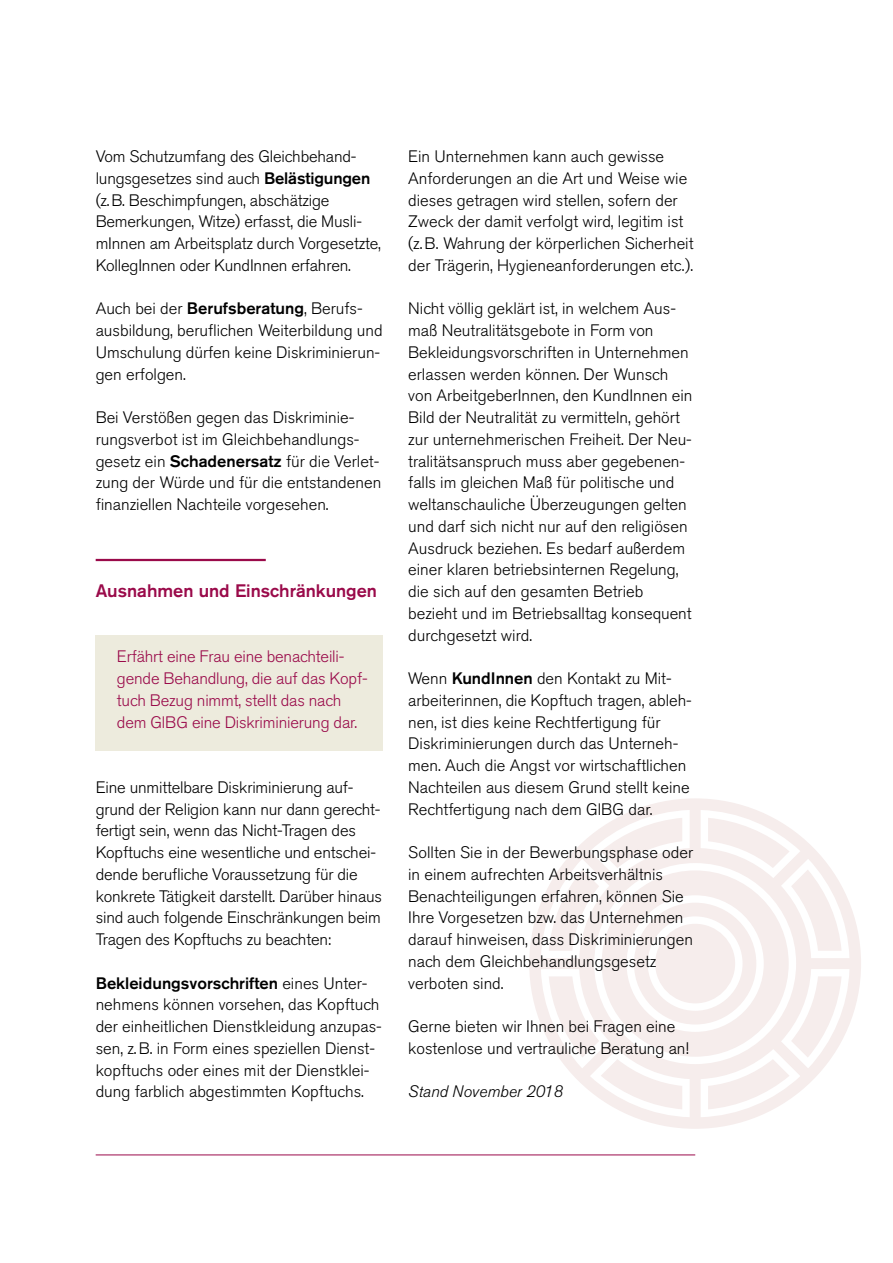
<style>
.page{position:relative;width:893px;height:1263px;background:#fff}
.page>*{position:absolute;margin:0;border:0;box-sizing:border-box;transform-origin:0 0}
.Überschrift_2{font:500 18px "Akzidenz Grotesk Pro";color:#9a0a4a}
.Lauftext_GAW_11_14_5{font:300 16.5px/21.8px "Akzidenz Grotesk Pro";color:#000}
.Infokasten_Tipp_Text{font:300 16.5px/21.8px "Akzidenz Grotesk Pro";letter-spacing:-.01em;color:#9a0a4a}
.Lauftext_GAW_11_14_5-2{font:italic 300 16.5px "Akzidenz Grotesk Pro";color:#000}
.s1{font-weight:500}
</style>
<div class="page">
<svg style="left:529px;top:798px;width:332px;height:331px"></svg>
<svg style="left:549px;top:818px;width:292px;height:291px"></svg>
<hr style="left:96px;top:559px;width:170px;height:2px;background:#9a0a4a">
<div style="left:96px;top:635px;width:287px;height:116px;background:#edebdd"></div>
<hr style="left:96px;top:1154px;width:599px;height:1px;background:#9a0a4a">
<p class="Lauftext_GAW_11_14_5" style="left:96px;top:145px;width:287px">Vom Schutzumfang des Gleichbehand&shy;lungsgesetzes sind auch <span class="s1">Belästigungen </span>(z.B. Beschimpfungen, abschätzige Bemerkungen, Witze) erfasst, die Musli&shy;mInnen am Arbeitsplatz durch Vorgesetzte, KollegInnen oder KundInnen erfahren.</p>
<p class="Lauftext_GAW_11_14_5" style="left:96px;top:298px;width:289px">Auch bei der <span class="s1">Berufsberatung</span>, Berufs&shy;ausbildung, beruflichen Weiterbildung und Umschulung dürfen keine Diskriminierun&shy;gen erfolgen.</p>
<p class="Lauftext_GAW_11_14_5" style="left:96px;top:406px;width:287px">Bei Verstößen gegen das Diskriminie&shy;rungsverbot ist im Gleichbehandlungs&shy;gesetz ein <span class="s1">Schadenersatz</span> für die Verlet&shy;zung der Würde und für die entstandenen finanziellen Nachteile vorgesehen.</p>
<h3 class="Überschrift_2" style="left:96px;top:579px;width:283px">Ausnahmen und Einschränkungen</h3>
<p class="Infokasten_Tipp_Text" style="left:117px;top:646px;width:251px">Erfährt eine Frau eine benachteili&shy;gende Behandlung, die auf das Kopf&shy;tuch Bezug nimmt, stellt das nach dem GlBG eine Diskriminierung dar.</p>
<p class="Lauftext_GAW_11_14_5" style="left:96px;top:776px;width:288px">Eine unmittelbare Diskriminierung auf&shy;grund der Religion kann nur dann gerecht&shy;fertigt sein, wenn das Nicht-Tragen des Kopftuchs eine wesentliche und entschei&shy;dende berufliche Voraussetzung für die konkrete Tätigkeit darstellt. Darüber hinaus sind auch folgende Einschränkungen beim Tragen des Kopftuchs zu beachten:</p>
<p class="Lauftext_GAW_11_14_5" style="left:96px;top:972px;width:288px"><span class="s1">Bekleidungsvorschriften</span> eines Unter&shy;nehmens können vorsehen, das Kopftuch der einheitlichen Dienstkleidung anzupas&shy;sen, z.B. in Form eines speziellen Dienst&shy;kopftuchs oder eines mit der Dienstklei&shy;dung farblich abgestimmten Kopftuchs.</p>
<p class="Lauftext_GAW_11_14_5" style="left:408px;top:145px;width:287px">Ein Unternehmen kann auch gewisse Anforderungen an die Art und Weise wie dieses getragen wird stellen, sofern der Zweck der damit verfolgt wird, legitim ist (z.B. Wahrung der körperlichen Sicherheit der Trägerin, Hygieneanforderungen etc.).</p>
<p class="Lauftext_GAW_11_14_5" style="left:408px;top:298px;width:286px">Nicht völlig geklärt ist, in welchem Aus&shy;maß Neutralitätsgebote in Form von Bekleidungsvorschriften in Unternehmen erlassen werden können. Der Wunsch von ArbeitgeberInnen, den KundInnen ein Bild der Neutralität zu vermitteln, gehört zur unternehmerischen Freiheit. Der Neu&shy;tralitätsanspruch muss aber gegebenen&shy;falls im gleichen Maß für politische und weltanschauliche Überzeugungen gelten und darf sich nicht nur auf den religiösen Ausdruck beziehen. Es bedarf außerdem einer klaren betriebsinternen Regelung, die sich auf den gesamten Betrieb bezieht und im Betriebsalltag konsequent durchgesetzt wird.</p>
<p class="Lauftext_GAW_11_14_5" style="left:408px;top:667px;width:285px">Wenn <span class="s1">KundInnen</span> den Kontakt zu Mit&shy;arbeiterinnen, die Kopftuch tragen, ableh&shy;nen, ist dies keine Rechtfertigung für Diskriminierungen durch das Unterneh&shy;men. Auch die Angst vor wirtschaftlichen Nachteilen aus diesem Grund stellt keine Rechtfertigung nach dem GlBG dar.</p>
<p class="Lauftext_GAW_11_14_5" style="left:408px;top:841px;width:287px">Sollten Sie in der Bewerbungsphase oder in einem aufrechten Arbeitsverhältnis Benachteiligungen erfahren, können Sie Ihre Vorgesetzen bzw. das Unternehmen darauf hinweisen, dass Diskriminierungen nach dem Gleichbehandlungsgesetz verboten sind.</p>
<p class="Lauftext_GAW_11_14_5" style="left:408px;top:1015px;width:282px">Gerne bieten wir Ihnen bei Fragen eine kostenlose und vertrauliche Beratung an!</p>
<p class="Lauftext_GAW_11_14_5-2" style="left:408px;top:1081px;width:156px">Stand November 2018</p>
</div>
